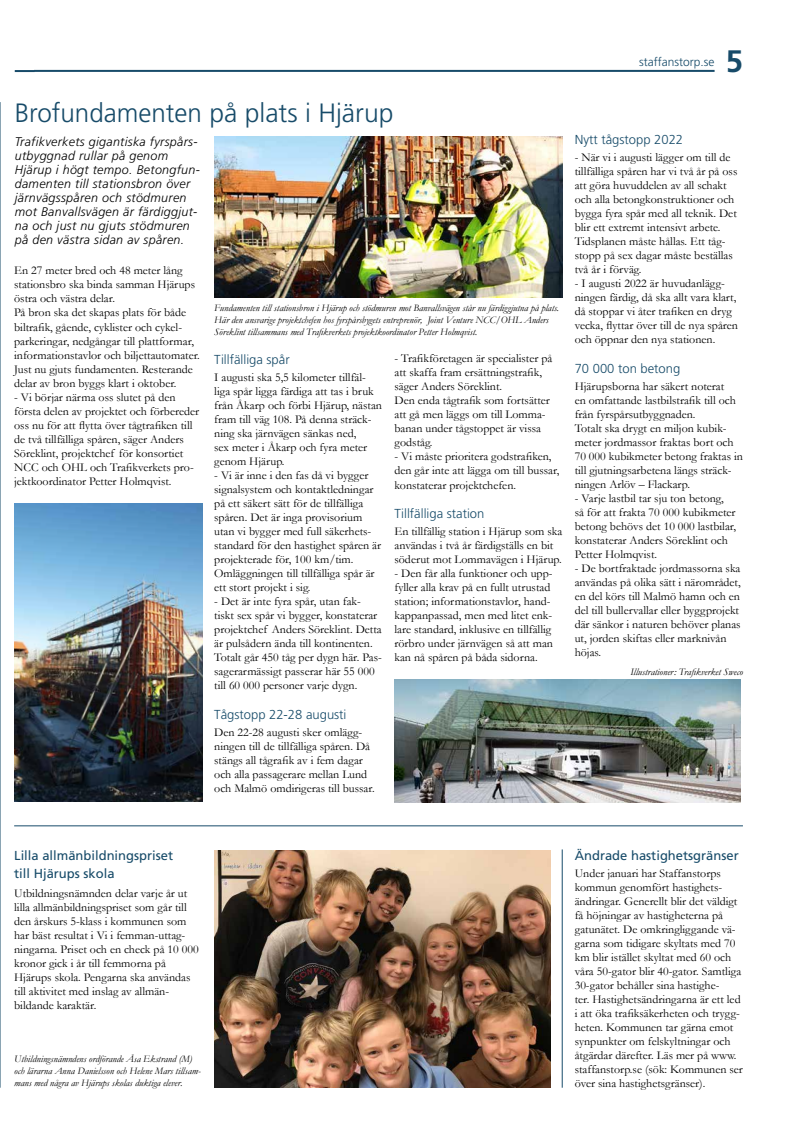
<style>
.page{position:relative;width:794px;height:1126px;background:#fff}
.page>*{position:absolute;margin:0;border:0;box-sizing:border-box;transform-origin:0 0}
.t1{font:700 31px "Frutiger";color:#174b69}
.t2{font:300 26.5px "Frutiger";color:#174b69}
.t3{font:300 13px "Frutiger";color:#174b69}
.t4{font:13px/18.4px "Frutiger";color:#174b69}
.t5{font:italic 300 12.5px/14px "Frutiger";letter-spacing:.025em;color:#000}
.t6{font:12px/14px "Garamond";color:#000}
.t7{font:300 12px "Frutiger";color:#174b69}
.t8{font:italic 10px/12px "Garamond";color:#000}
</style>
<div class="page">
<hr style="left:34px;top:70px;width:680px;height:2px;background:#174b69">
<img style="left:214px;top:136px;width:349px;height:162px">
<img style="left:394px;top:679px;width:346px;height:123px">
<img style="left:214px;top:850px;width:336px;height:237px">
<hr style="left:14px;top:825px;width:729px;height:1px;background:#174b69">
<img style="left:14px;top:503px;width:188px;height:298px">
<hr style="left:0;top:102px;width:1px;height:985px;background:#174b69">
<hr style="left:562px;top:849px;width:1px;height:238px;background:#174b69">
<hr style="left:15px;top:70px;width:20px;height:2px;background:#174b69">
<h2 class="t2" style="left:15px;top:98px;width:380px">Brofundamenten på plats i Hjärup</h2>
<p class="t5" style="left:15px;top:134px;width:187px">Trafikverkets gigantiska fyrspårs&shy;utbyggnad rullar på genom<br>Hjärup i högt tempo. Betongfun&shy;damenten till stationsbron över järnvägsspåren och stödmuren mot Banvallsvägen är färdiggjut&shy;na och just nu gjuts stödmuren på den västra sidan av spåren.</p>
<p class="t6" style="left:14px;top:263px;width:187px">En 27 meter bred och 48 meter lång stationsbro ska binda samman Hjärups östra och västra delar.<br>På bron ska det skapas plats för både biltrafik, gående, cyklister och cykel&shy;parkeringar, nedgångar till plattformar, informationstavlor och biljettautomater.<br>Just nu gjuts fundamenten. Resterande delar av bron byggs klart i oktober.</p>
<p class="t6" style="left:14px;top:389px;width:186px">- Vi börjar närma oss slutet på den första delen av projektet och förbereder oss nu för att flytta över tågtrafiken till de två tillfälliga spåren, säger Anders Söreklint, projektchef för konsortiet NCC och OHL och Trafikverkets pro&shy;jektkoordinator Petter Holmqvist.</p>
<p class="t8" style="left:214px;top:302px;width:346px">Fundamenten till stationsbron i Hjärup och stödmuren mot Banvallsvägen står nu färdiggjutna på plats.<br>Här den ansvarige projektchefen hos fyrspårsbygets entreprenör, Joint Venture NCC/OHL Anders<br>Söreklint tillsammans med Trafikverkets projektkoordinator Petter Holmqvist.</p>
<p class="t3" style="left:214px;top:352px;width:77px">Tillfälliga spår</p>
<p class="t6" style="left:214px;top:370px;width:169px">I augusti ska 5,5 kilometer tillfäl&shy;liga spår ligga färdiga att tas i bruk från Åkarp och förbi Hjärup, nästan fram till väg 108. På denna sträck&shy;ning ska järnvägen sänkas ned,<br>sex meter i Åkarp och fyra meter genom Hjärup.</p>
<p class="t6" style="left:214px;top:468px;width:168px">- Vi är inne i den fas då vi bygger signalsystem och kontaktledningar på ett säkert sätt för de tillfälliga spåren. Det är inga provisorium utan vi bygger med full säkerhets&shy;standard för den hastighet spåren är projekterade för, 100 km/tim.<br>Omläggningen till tillfälliga spår är ett stort projekt i sig.</p>
<p class="t6" style="left:214px;top:594px;width:169px">- Det är inte fyra spår, utan fak&shy;tiskt sex spår vi bygger, konstaterar projektchef Anders Söreklint. Detta är pulsådern ända till kontinenten.<br>Totalt går 450 tåg per dygn här. Pas&shy;sagerarmässigt passerar här 55 000 till 60 000 personer varje dygn.</p>
<p class="t3" style="left:214px;top:707px;width:134px">Tågstopp 22-28 augusti</p>
<p class="t6" style="left:214px;top:724px;width:162px">Den 22-28 augusti sker omlägg&shy;ningen till de tillfälliga spåren. Då stängs all tågrafik av i fem dagar och alla passagerare mellan Lund och Malmö omdirigeras till bussar.</p>
<p class="t6" style="left:394px;top:351px;width:159px">- Trafikföretagen är specialister på att skaffa fram ersättningstrafik, säger Anders Söreklint.<br>Den enda tågtrafik som fortsätter att gå men läggs om till Lomma&shy;banan under tågstoppet är vissa godståg.</p>
<p class="t6" style="left:394px;top:449px;width:166px">- Vi måste prioritera godstrafiken, den går inte att lägga om till bussar, konstaterar projektchefen.</p>
<p class="t3" style="left:394px;top:506px;width:91px">Tillfälliga station</p>
<p class="t6" style="left:394px;top:524px;width:169px">En tillfällig station i Hjärup som ska användas i två år färdigställs en bit söderut mot Lommavägen i Hjärup.</p>
<p class="t6" style="left:394px;top:566px;width:160px">- Den får alla funktioner och upp&shy;fyller alla krav på en fullt utrustad station; informationstavlor, hand&shy;kappanpassad, men med litet enk&shy;lare standard, inklusive en tillfällig rörbro under järnvägen så att man kan nå spåren på båda sidorna.</p>
<p class="t7" style="left:639px;top:55px;width:77px">staffanstorp.se</p>
<h1 class="t1" style="left:725px;top:43px;width:19px">5</h1>
<p class="t3" style="left:575px;top:133px;width:110px">Nytt tågstopp 2022</p>
<p class="t6" style="left:575px;top:150px;width:164px">- När vi i augusti lägger om till de tillfälliga spåren har vi två år på oss att göra huvuddelen av all schakt och alla betongkonstruktioner och bygga fyra spår med all teknik. Det blir ett extremt intensivt arbete.<br>Tidsplanen måste hållas. Ett tåg&shy;stopp på sex dagar måste beställas två år i förväg.</p>
<p class="t6" style="left:575px;top:276px;width:165px">- I augusti 2022 är huvudanlägg&shy;ningen färdig, då ska allt vara klart, då stoppar vi åter trafiken en dryg vecka, flyttar över till de nya spåren och öppnar den nya stationen.</p>
<p class="t3" style="left:575px;top:361px;width:107px">70 000 ton betong</p>
<p class="t6" style="left:575px;top:379px;width:170px">Hjärupsborna har säkert noterat<br>en omfattande lastbilstrafik till och från fyrspårsutbyggnaden.<br>Totalt ska drygt en miljon kubik&shy;meter jordmassor fraktas bort och 70 000 kubikmeter betong fraktas in till gjutningsarbetena längs sträck&shy;ningen Arlöv – Flackarp.</p>
<p class="t6" style="left:575px;top:491px;width:163px">- Varje lastbil tar sju ton betong, så för att frakta 70 000 kubikmeter betong behövs det 10 000 lastbilar, konstaterar Anders Söreklint och<br>Petter Holmqvist.</p>
<p class="t6" style="left:575px;top:561px;width:167px">- De bortfraktade jordmassorna ska användas på olika sätt i närområdet, en del körs till Malmö hamn och en del till bullervallar eller byggprojekt där sänkor i naturen behöver planas ut, jorden skiftas eller marknivån höjas.</p>
<p class="t8" style="left:630px;top:665px;width:114px">Illustrationer: Trafikverket Sweco</p>
<p class="t4" style="left:14px;top:846px;width:160px">Lilla allmänbildningspriset till Hjärups skola</p>
<p class="t6" style="left:14px;top:886px;width:186px">Utbildningsnämnden delar varje år ut lilla allmänbildningspriset som går till den årskurs 5-klass i kommunen som har bäst resultat i Vi i femman-uttag&shy;ningarna. Priset och en check på 10 000 kronor gick i år till femmorna på Hjärups skola. Pengarna ska användas till aktivitet med inslag av allmän&shy;bildande karaktär.</p>
<p class="t8" style="left:14px;top:1052px;width:188px">Utbildningsnämndens ordförande Åsa Ekstrand (M) och lärarna Anna Danielsson och Helene Mars tillsam&shy;mans med några av Hjärups skolas duktiga elever.</p>
<p class="t4" style="left:575px;top:846px;width:165px">Ändrade hastighetsgränser</p>
<p class="t6" style="left:575px;top:865px;width:170px">Under januari har Staffanstorps kommun genomfört hastighets&shy;ändringar. Generellt blir det väldigt få höjningar av hastigheterna på gatunätet. De omkringliggande vä&shy;garna som tidigare skyltats med 70 km blir istället skyltat med 60 och våra 50-gator blir 40-gator. Samtliga 30-gator behåller sina hastighe-<br>ter. Hastighetsändringarna är ett led i att öka trafiksäkerheten och trygg&shy;heten. Kommunen tar gärna emot synpunkter om felskyltningar och åtgärdar därefter. Läs mer på www. staffanstorp.se (sök: Kommunen ser över sina hastighetsgränser).</p>
</div>
